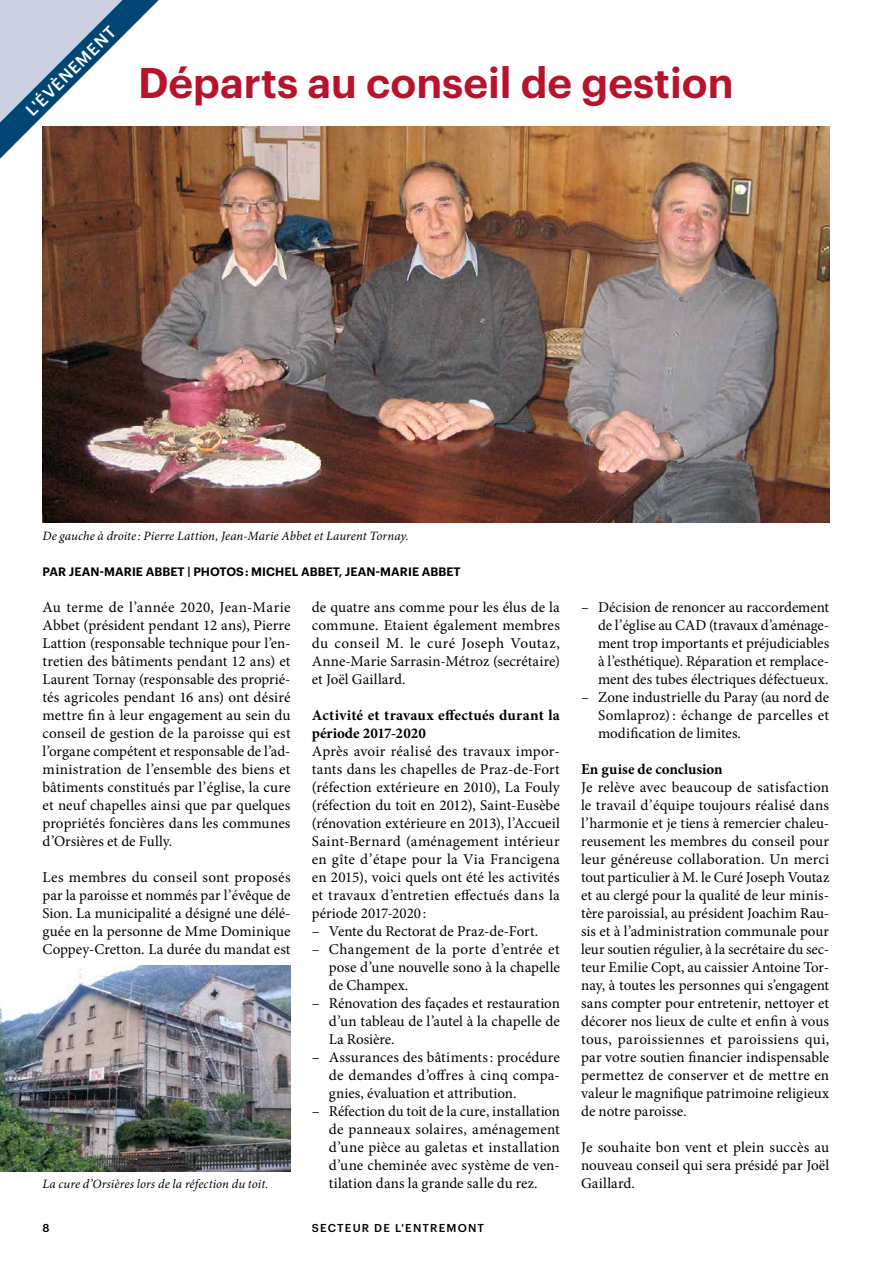
<style>
.page{position:relative;width:893px;height:1263px;background:#fff}
.page>*{position:absolute;margin:0;border:0;box-sizing:border-box;transform-origin:0 0}
.t1{font:600 42px "Graphik";color:#b7142c}
.t2{font:500 16.5px "Graphik";color:#fff}
.t3{font:15px/18px "Minion Pro";letter-spacing:.005em;color:#000;text-align:justify}
.t4{font:700 15px/18px "Minion Pro";letter-spacing:.005em;color:#000}
.t5{font:italic 12.75px "Minion Pro";letter-spacing:.005em;color:#000}
.t6{font:600 12px "Graphik";letter-spacing:.005em;color:#000}
.t7{font:500 11.25px "Graphik";letter-spacing:.105em;color:#000}
</style>
<div class="page">
<svg style="left:0;top:0;width:159px;height:159px"></svg>
<img style="left:0;top:965px;width:291px;height:206px">
<img style="left:43px;top:126px;width:786px;height:396px">
<p class="t2" style="left:20px;top:104px;width:121px;rotate:-45deg">L'ÉVÈNEMENT</p>
<h1 class="t1" style="left:138px;top:51px;width:597px">Départs au conseil de gestion</h1>
<p class="t5" style="left:43px;top:527px;width:368px">De gauche à droite: Pierre Lattion, Jean-Marie Abbet et Laurent Tornay.</p>
<p class="t6" style="left:43px;top:562px;width:420px">PAR JEAN-MARIE ABBET | PHOTOS : MICHEL ABBET, JEAN-MARIE ABBET</p>
<p class="t3" style="left:43px;top:598px;width:250px">Au terme de l’année 2020, Jean-Marie Abbet (président pendant 12 ans), Pierre Lattion (responsable technique pour l’en&shy;tretien des bâtiments pendant 12 ans) et Laurent Tornay (responsable des proprié&shy;tés agricoles pendant 16 ans) ont désiré mettre fin à leur engagement au sein du conseil de gestion de la paroisse qui est l’organe compétent et responsable de l’ad&shy;ministration de l’ensemble des biens et bâtiments constitués par l’église, la cure et neuf chapelles ainsi que par quelques propriétés foncières dans les communes d’Orsières et de Fully.</p>
<p class="t3" style="left:43px;top:868px;width:250px">Les membres du conseil sont proposés par la paroisse et nommés par l’évêque de Sion. La municipalité a désigné une délé&shy;guée en la personne de Mme Dominique Coppey-Cretton. La durée du mandat est</p>
<p class="t5" style="left:43px;top:1175px;width:227px">La cure d’Orsières lors de la réfection du toit.</p>
<p class="t3" style="left:312px;top:598px;width:250px">de quatre ans comme pour les élus de la commune. Etaient également membres du conseil M. le curé Joseph Voutaz, Anne-Marie Sarrasin-Métroz (secrétaire) et Joël Gaillard.</p>
<p class="t4" style="left:312px;top:706px;width:250px">Activité et travaux effectués durant la période 2017-2020</p>
<p class="t3" style="left:312px;top:742px;width:250px">Après avoir réalisé des travaux impor&shy;tants dans les chapelles de Praz-de-Fort (réfection extérieure en 2010), La Fouly (réfection du toit en 2012), Saint-Eusèbe (rénovation extérieure en 2013), l’Accueil Saint-Bernard (aménagement intérieur en gîte d’étape pour la Via Francigena en 2015), voici quels ont été les activités et travaux d’entretien effectués dans la période 2017-2020:</p>
<p class="t3" style="left:312px;top:922px;width:228px">– Vente du Rectorat de Praz-de-Fort.</p>
<p class="t3" style="left:329px;top:940px;width:233px;text-indent:-17px">– Changement de la porte d’entrée et pose d’une nouvelle sono à la chapelle de Champex.</p>
<p class="t3" style="left:329px;top:994px;width:233px;text-indent:-17px">– Rénovation des façades et restauration d’un tableau de l’autel à la chapelle de La Rosière.</p>
<p class="t3" style="left:329px;top:1048px;width:233px;text-indent:-17px">– Assurances des bâtiments: procédure de demandes d’offres à cinq compa&shy;gnies, évaluation et attribution.</p>
<p class="t3" style="left:329px;top:1102px;width:233px;text-indent:-17px">– Réfection du toit de la cure, installation de panneaux solaires, aménagement d’une pièce au galetas et installation d’une cheminée avec système de ven&shy;tilation dans la grande salle du rez.</p>
<p class="t7" style="left:43px;top:1219px;width:9px">8</p>
<p class="t7" style="left:312px;top:1219px;width:174px">SECTEUR DE L'ENTREMONT</p>
<p class="t3" style="left:598px;top:598px;width:233px;text-indent:-17px">– Décision de renoncer au raccordement de l’église au CAD (travaux d’aménage&shy;ment trop importants et préjudiciables à l’esthétique). Réparation et remplace&shy;ment des tubes électriques défectueux.</p>
<p class="t3" style="left:598px;top:688px;width:233px;text-indent:-17px">– Zone industrielle du Paray (au nord de Somlaproz): échange de parcelles et modification de limites.</p>
<p class="t4" style="left:581px;top:760px;width:143px">En guise de conclusion</p>
<p class="t3" style="left:581px;top:778px;width:250px">Je relève avec beaucoup de satisfaction le travail d’équipe toujours réalisé dans l’harmonie et je tiens à remercier chaleu&shy;reusement les membres du conseil pour leur généreuse collaboration. Un merci tout particulier à M. le Curé Joseph Voutaz et au clergé pour la qualité de leur minis&shy;tère paroissial, au président Joachim Rau&shy;sis et à l’administration communale pour leur soutien régulier, à la secrétaire du sec&shy;teur Emilie Copt, au caissier Antoine Tor&shy;nay, à toutes les personnes qui s’engagent sans compter pour entretenir, nettoyer et décorer nos lieux de culte et enfin à vous tous, paroissiennes et paroissiens qui, par votre soutien financier indispensable permettez de conserver et de mettre en valeur le magnifique patrimoine religieux de notre paroisse.</p>
<p class="t3" style="left:581px;top:1138px;width:250px">Je souhaite bon vent et plein succès au nouveau conseil qui sera présidé par Joël Gaillard.</p>
</div>
